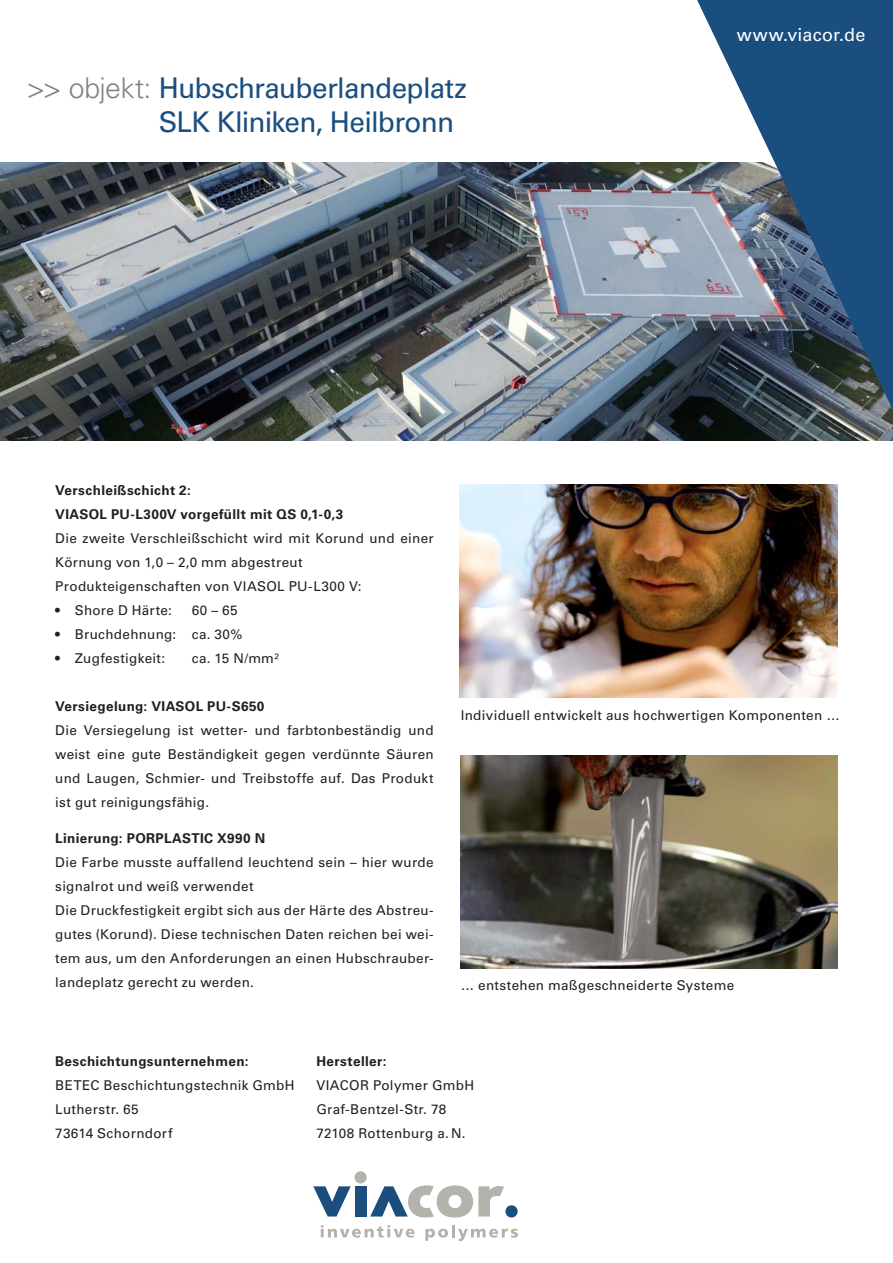
<style>
.page{position:relative;width:893px;height:1263px;background:#fff}
.page>*{position:absolute;margin:0;border:0;box-sizing:border-box;transform-origin:0 0}
.t1{font:28.5px/34.2px "Univers";letter-spacing:-.025em;color:#1a4e7e}
.t2{font:18px "Univers";letter-spacing:.01em;color:#fff}
.t3{font:13.5px/24px "Univers";letter-spacing:.025em;color:#231f20}
.t4{font:700 13.5px/24px "Univers";letter-spacing:.025em;color:#231f20}
.s1{font-weight:300;color:#808285}
</style>
<div class="page">
<img style="left:0;top:163px;width:893px;height:278px">
<svg style="left:313px;top:1171px;width:205px;height:47px"></svg>
<svg style="left:321px;top:1225px;width:94px;height:12px"></svg>
<svg style="left:425px;top:1225px;width:93px;height:16px"></svg>
<svg style="left:691px;top:0;width:202px;height:437px;background:#496580"></svg>
<img style="left:459px;top:485px;width:379px;height:212px">
<img style="left:461px;top:756px;width:377px;height:212px">
<h1 class="t1" style="left:159px;top:73px;width:309px;text-indent:-132px"><span class="s1">&gt;&gt; objekt:</span> Hubschrauberlandeplatz<br>SLK Kliniken, Heilbronn</h1>
<h2 class="t2" style="left:737px;top:28px;width:130px">www.viacor.de</h2>
<p class="t4" style="left:55px;top:479px;width:289px">Verschleißschicht 2:<br>VIASOL PU-L300V vorgefüllt mit QS 0,1-0,3</p>
<p class="t3" style="left:55px;top:527px;width:380px">Die zweite Verschleißschicht wird mit Korund und einer<br>Körnung von 1,0 – 2,0 mm abgestreut<br>Produkteigenschaften von VIASOL PU-L300 V:</p>
<p class="t3" style="left:55px;top:599px;width:118px">• Shore D Härte:</p>
<p class="t3" style="left:192px;top:599px;width:47px">60 – 65</p>
<p class="t3" style="left:55px;top:623px;width:189px">• Bruchdehnung: ca. 30%</p>
<p class="t3" style="left:55px;top:647px;width:111px">• Zugfestigkeit:</p>
<p class="t3" style="left:192px;top:647px;width:89px">ca. 15 N/mm²</p>
<p class="t4" style="left:55px;top:695px;width:211px">Versiegelung: VIASOL PU-S650</p>
<p class="t3" style="left:55px;top:719px;width:380px;text-align:justify">Die Versiegelung ist wetter- und farbtonbeständig und weist eine gute Beständigkeit gegen verdünnte Säuren und Laugen, Schmier- und Treibstoffe auf. Das Produkt ist gut reinigungsfähig.</p>
<p class="t4" style="left:55px;top:827px;width:211px">Linierung: PORPLASTIC X990 N</p>
<p class="t3" style="left:55px;top:851px;width:380px">Die Farbe musste auffallend leuchtend sein – hier wurde signalrot und weiß verwendet<br>Die Druckfestigkeit ergibt sich aus der Härte des Abstreu&shy;gutes (Korund). Diese technischen Daten reichen bei wei&shy;tem aus, um den Anforderungen an einen Hubschrauber&shy;landeplatz gerecht zu werden.</p>
<p class="t3" style="left:461px;top:704px;width:381px">Individuell entwickelt aus hochwertigen Komponenten …</p>
<p class="t3" style="left:461px;top:975px;width:275px">… entstehen maßgeschneiderte Systeme</p>
<p class="t4" style="left:55px;top:1050px;width:195px">Beschichtungsunternehmen:</p>
<p class="t3" style="left:55px;top:1074px;width:241px">BETEC Beschichtungstechnik GmbH<br>Lutherstr. 65<br>73614 Schorndorf</p>
<p class="t4" style="left:316px;top:1050px;width:72px">Hersteller:</p>
<p class="t3" style="left:316px;top:1074px;width:159px">VIACOR Polymer GmbH<br>Graf-Bentzel-Str. 78<br>72108 Rottenburg a. N.</p>
</div>
